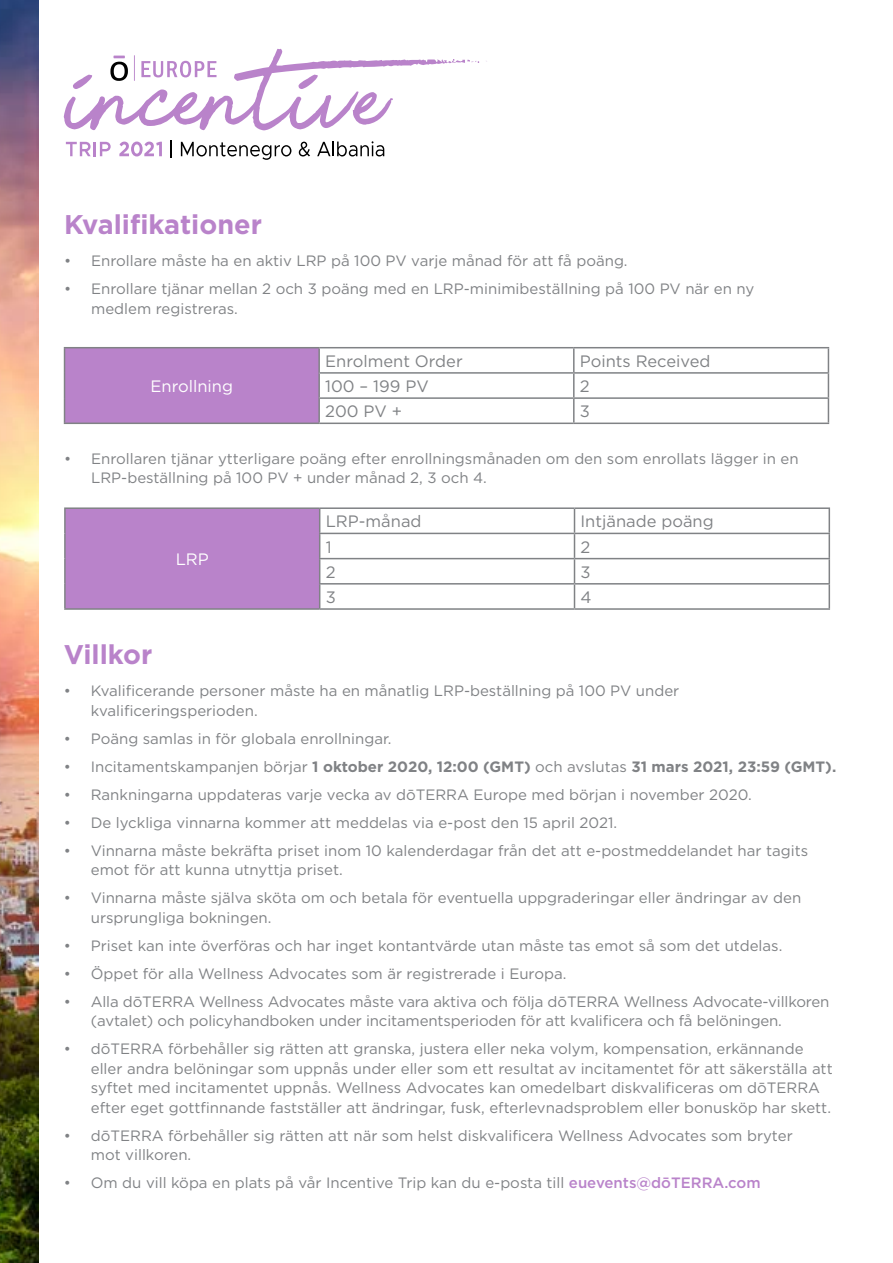
<style>
.page{position:relative;width:893px;height:1263px;background:#fff}
.page>*{position:absolute;margin:0;border:0;box-sizing:border-box;transform-origin:0 0}
.t1{font:700 27px "Gotham";color:#b983ca}
.t2{font:16.5px "Gotham";color:#808285}
.t3{font:16.5px "Gotham";color:#fff}
.t4{font:15px/19.5px "Gotham";color:#808285}
.t5{font:700 15px "Gotham";color:#808285}
.s1{font-weight:400}
.s2{font-weight:500;color:#b983ca}
</style>
<div class="page">
<img style="left:0;top:0;width:38px;height:1263px">
<svg style="left:64px;top:49px;width:423px;height:81px"></svg>
<svg style="left:66px;top:142px;width:45px;height:14px"></svg>
<svg style="left:170px;top:141px;width:1px;height:17px"></svg>
<svg style="left:181px;top:142px;width:110px;height:18px"></svg>
<svg style="left:299px;top:142px;width:11px;height:14px"></svg>
<svg style="left:317px;top:141px;width:67px;height:15px"></svg>
<svg style="left:119px;top:142px;width:43px;height:14px"></svg>
<div style="left:65px;top:348px;width:254px;height:75px;background:#b983ca"></div>
<hr style="left:64px;top:347px;width:255px;height:1px;background:#808285">
<svg style="left:64px;top:348px;width:1px;height:75px"></svg>
<hr style="left:64px;top:423px;width:255px;height:1px;background:#808285">
<hr style="left:319px;top:347px;width:255px;height:1px;background:#808285">
<hr style="left:318px;top:348px;width:2px;height:24px;background:#808285">
<hr style="left:574px;top:347px;width:255px;height:1px;background:#808285">
<hr style="left:573px;top:348px;width:2px;height:24px;background:#808285">
<hr style="left:318px;top:372px;width:256px;height:2px;background:#808285">
<hr style="left:318px;top:374px;width:2px;height:23px;background:#808285">
<hr style="left:574px;top:372px;width:255px;height:2px;background:#808285">
<hr style="left:573px;top:374px;width:2px;height:23px;background:#808285">
<hr style="left:318px;top:397px;width:256px;height:2px;background:#808285">
<hr style="left:318px;top:399px;width:2px;height:24px;background:#808285">
<hr style="left:574px;top:397px;width:255px;height:2px;background:#808285">
<hr style="left:573px;top:399px;width:2px;height:24px;background:#808285">
<svg style="left:828px;top:348px;width:1px;height:75px"></svg>
<hr style="left:319px;top:423px;width:255px;height:1px;background:#808285">
<hr style="left:574px;top:423px;width:255px;height:1px;background:#808285">
<div style="left:65px;top:508px;width:255px;height:101px;background:#b983ca"></div>
<hr style="left:64px;top:507px;width:256px;height:2px;background:#808285">
<hr style="left:64px;top:509px;width:2px;height:24px;background:#808285">
<hr style="left:64px;top:533px;width:2px;height:26px;background:#808285">
<hr style="left:64px;top:559px;width:2px;height:25px;background:#808285">
<hr style="left:64px;top:584px;width:2px;height:24px;background:#808285">
<hr style="left:64px;top:608px;width:256px;height:2px;background:#808285">
<hr style="left:320px;top:507px;width:254px;height:2px;background:#808285">
<hr style="left:574px;top:507px;width:256px;height:2px;background:#808285">
<hr style="left:319px;top:533px;width:255px;height:1px;background:#808285">
<hr style="left:574px;top:533px;width:256px;height:1px;background:#808285">
<hr style="left:319px;top:558px;width:255px;height:1px;background:#808285">
<hr style="left:574px;top:558px;width:256px;height:1px;background:#808285">
<hr style="left:319px;top:583px;width:255px;height:2px;background:#808285">
<svg style="left:319px;top:509px;width:1px;height:99px"></svg>
<hr style="left:574px;top:583px;width:256px;height:2px;background:#808285">
<svg style="left:574px;top:509px;width:1px;height:99px"></svg>
<svg style="left:829px;top:509px;width:1px;height:99px"></svg>
<hr style="left:320px;top:608px;width:254px;height:2px;background:#808285">
<hr style="left:574px;top:608px;width:256px;height:2px;background:#808285">
<h1 class="t1" style="left:64px;top:207px;width:199px">Kvalifikationer</h1>
<p class="t4" style="left:64px;top:251px;width:565px">• Enrollare måste ha en aktiv LRP på 100 PV varje månad för att få poäng.</p>
<p class="t4" style="left:91px;top:279px;width:665px;text-indent:-27px">• Enrollare tjänar mellan 2 och 3 poäng med en LRP-minimibeställning på 100 PV när en ny medlem registreras.</p>
<p class="t3" style="left:151px;top:376px;width:84px">Enrollning</p>
<p class="t2" style="left:325px;top:350px;width:139px">Enrolment Order</p>
<p class="t2" style="left:580px;top:350px;width:132px">Points Received</p>
<p class="t2" style="left:325px;top:376px;width:105px">100 – 199 PV</p>
<p class="t2" style="left:580px;top:376px;width:11px">2</p>
<p class="t2" style="left:325px;top:401px;width:78px">200 PV +</p>
<p class="t2" style="left:580px;top:401px;width:12px">3</p>
<p class="t4" style="left:91px;top:448px;width:709px;text-indent:-27px">• Enrollaren tjänar ytterligare poäng efter enrollningsmånaden om den som enrollats lägger in en<br>LRP-beställning på 100 PV + under månad 2, 3 och 4.</p>
<p class="t3" style="left:176px;top:549px;width:35px">LRP</p>
<p class="t2" style="left:326px;top:511px;width:97px">LRP-månad</p>
<p class="t2" style="left:580px;top:511px;width:135px">Intjänade poäng</p>
<p class="t2" style="left:326px;top:536px;width:7px">1</p>
<p class="t2" style="left:580px;top:536px;width:11px">2</p>
<p class="t2" style="left:326px;top:561px;width:11px">2</p>
<p class="t2" style="left:580px;top:561px;width:12px">3</p>
<p class="t2" style="left:326px;top:587px;width:12px">3</p>
<p class="t2" style="left:580px;top:587px;width:13px">4</p>
<h1 class="t1" style="left:64px;top:637px;width:90px">Villkor</h1>
<p class="t4" style="left:91px;top:681px;width:590px;text-indent:-27px">• Kvalificerande personer måste ha en månatlig LRP-beställning på 100 PV under kvalificeringsperioden.</p>
<p class="t4" style="left:64px;top:728px;width:329px">• Poäng samlas in för globala enrollningar.</p>
<p class="t5" style="left:64px;top:756px;width:774px"><span class="s1">• Incitamentskampanjen börjar</span> 1 oktober 2020, 12:00 (GMT) <span class="s1">och avslutas</span> 31 mars 2021, 23:59 (GMT).</p>
<p class="t4" style="left:64px;top:784px;width:689px">• Rankningarna uppdateras varje vecka av dōTERRA Europe med början i november 2020.</p>
<p class="t4" style="left:64px;top:812px;width:555px">• De lyckliga vinnarna kommer att meddelas via e-post den 15 april 2021.</p>
<p class="t4" style="left:91px;top:840px;width:719px;text-indent:-27px">• Vinnarna måste bekräfta priset inom 10 kalenderdagar från det att e-postmeddelandet har tagits emot för att kunna utnyttja priset.</p>
<p class="t4" style="left:91px;top:888px;width:712px;text-indent:-27px">• Vinnarna måste själva sköta om och betala för eventuella uppgraderingar eller ändringar av den ursprungliga bokningen.</p>
<p class="t4" style="left:64px;top:935px;width:720px">• Priset kan inte överföras och har inget kontantvärde utan måste tas emot så som det utdelas.</p>
<p class="t4" style="left:64px;top:963px;width:504px">• Öppet för alla Wellness Advocates som är registrerade i Europa.</p>
<p class="t4" style="left:91px;top:991px;width:740px;text-indent:-27px">• Alla dōTERRA Wellness Advocates måste vara aktiva och följa dōTERRA Wellness Advocate-villkoren (avtalet) och policyhandboken under incitamentsperioden för att kvalificera och få belöningen.</p>
<p class="t4" style="left:91px;top:1039px;width:743px;text-indent:-27px">• dōTERRA förbehåller sig rätten att granska, justera eller neka volym, kompensation, erkännande eller andra belöningar som uppnås under eller som ett resultat av incitamentet för att säkerställa att syftet med incitamentet uppnås. Wellness Advocates kan omedelbart diskvalificeras om dōTERRA efter eget gottfinnande fastställer att ändringar, fusk, efterlevnadsproblem eller bonusköp har skett.</p>
<p class="t4" style="left:91px;top:1125px;width:703px;text-indent:-27px">• dōTERRA förbehåller sig rätten att när som helst diskvalificera Wellness Advocates som bryter mot villkoren.</p>
<p class="t4" style="left:64px;top:1173px;width:698px">• Om du vill köpa en plats på vår Incentive Trip kan du e-posta till <span class="s2">euevents@dōTERRA.com</span></p>
</div>
